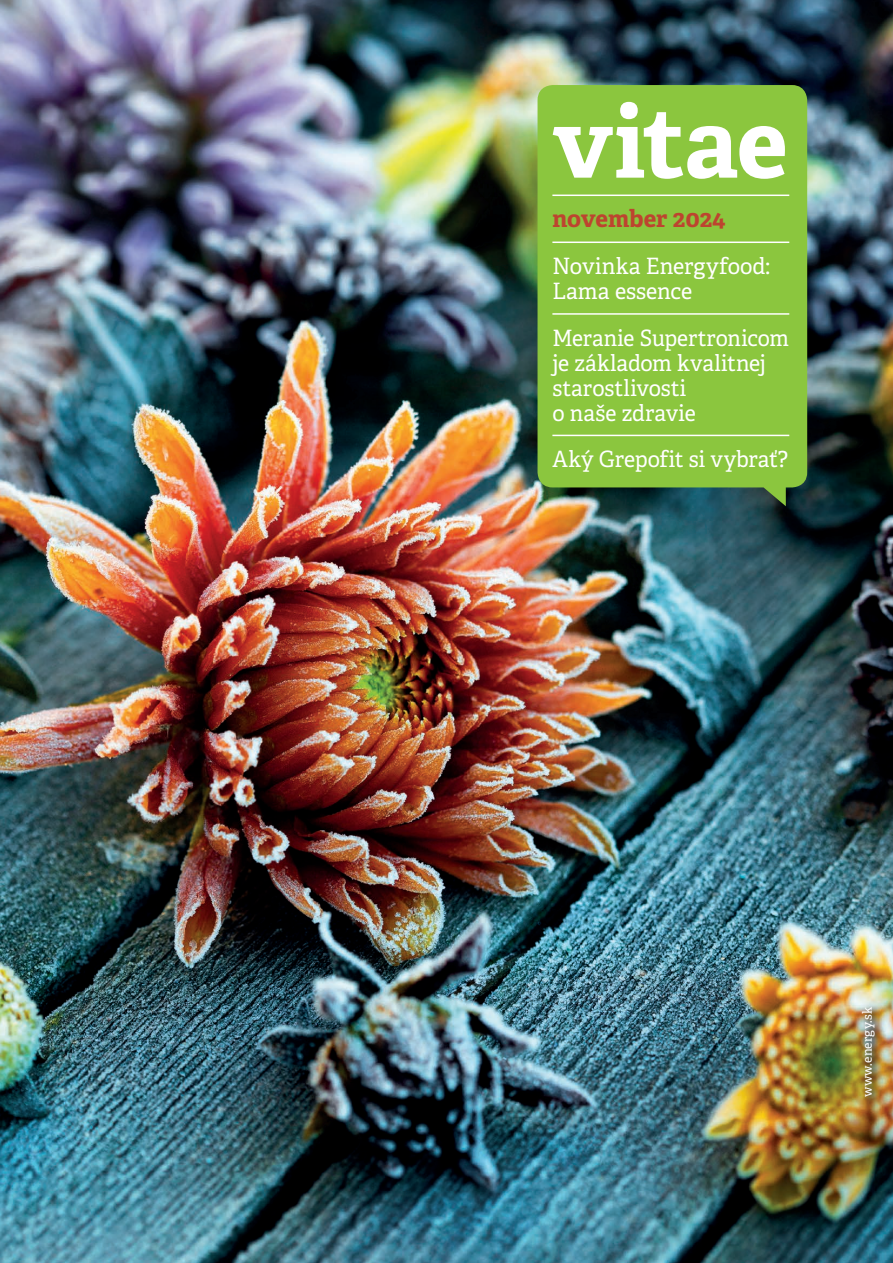
<style>
.page{position:relative;width:893px;height:1263px;background:#fff}
.page>*{position:absolute;margin:0;border:0;box-sizing:border-box;transform-origin:0 0}
.t1{font:700 97.35px "Adelle Basic";letter-spacing:-.015em;color:#fff}
.t2{font:700 24px "Adelle Basic";letter-spacing:-.005em;color:#bd442f}
.t3{font:22.5px/24.9px "Adelle Basic";color:#fff;scale:.95 1}
.t4{font:22.5px/24.9px "Adelle Basic";color:#fff}
.t5{font:22.5px "Adelle Basic";color:#fff;scale:.96 1}
.t6{font:12.75px "Adelle Basic";letter-spacing:.015em;color:#fff}
</style>
<div class="page">
<img style="left:0;top:0;width:893px;height:1263px">
<div style="left:537px;top:85px;width:270px;height:421px;background:#8bc63e"></div>
<hr style="left:552px;top:195px;width:237px;height:1px;background:#fff">
<hr style="left:552px;top:242px;width:237px;height:1px;background:#fff">
<hr style="left:552px;top:313px;width:237px;height:2px;background:#fff">
<hr style="left:552px;top:435px;width:237px;height:1px;background:#fff">
<img style="left:856px;top:1001px;width:30px;height:107px">
<h1 class="t1" style="left:552px;top:81px;width:237px">vitae</h1>
<p class="t2" style="left:552px;top:203px;width:175px">november 2024</p>
<p class="t4" style="left:552px;top:254px;width:219px">Novinka Energyfood:<br>Lama essence</p>
<p class="t3" style="left:552px;top:325px;width:250px">Meranie Supertronicom je základom kvalitnej starostlivosti<br>o naše zdravie</p>
<p class="t5" style="left:552px;top:445px;width:247px">Aký Grepofit si vybrať?</p>
<p class="t6" style="left:859px;top:1097px;width:92px;rotate:-90deg">www.energy.sk</p>
</div>
